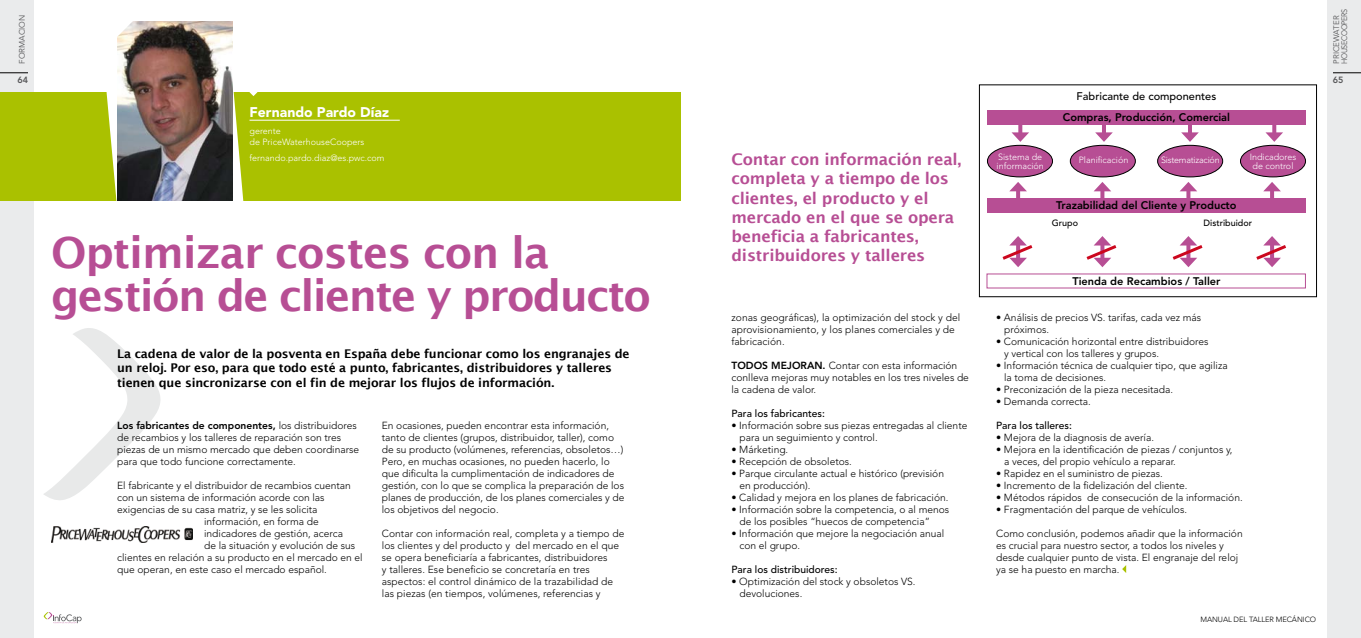
<style>
.page{position:relative;width:1361px;height:638px;background:#fff}
.page>*{position:absolute;margin:0;border:0;box-sizing:border-box;transform-origin:0 0}
.t1{font:600 43px/43px "Lucida Sans";letter-spacing:-.04em;color:#b74e94}
.t2{font:600 16px/19.2px "Lucida Sans";letter-spacing:-.01em;color:#b74e94}
.t3{font:900 14px "Avenir";color:#fff}
.t4{font:600 12px/14.4px "Lucida Sans";letter-spacing:-.01em;color:#000}
.t5{font:800 11px "Avenir";color:#000}
.t6{font:500 11px "Avenir";color:#000}
.t7{font:300 10.2px/12px "Avenir";color:#000}
.t8{font:500 10.2px "Avenir";color:#000}
.t9{font:300 9px/9px "Avenir";color:#fff}
.t10{font:500 9px "Avenir";color:#000}
.t11{font:300 9px "Avenir";letter-spacing:-.025em;color:#fff}
.t12{font:800 9px "Avenir";color:#58585a}
.t13{font:8px/8px "Avenir";letter-spacing:-.04em;color:#58585a}
.t14{font:8px "Avenir";color:#58585a}
.t15{font:300 7.5px "Avenir";letter-spacing:-.01em;color:#000}
.s1{font-weight:800}
</style>
<div class="page">
<div style="left:0;top:0;width:34px;height:638px;background:#eaebec"></div>
<svg style="left:0;top:73px;width:28px;height:1px"></svg>
<svg style="left:44px;top:612px;width:38px;height:12px"></svg>
<div style="left:1327px;top:0;width:34px;height:638px;background:#eaebec"></div>
<svg style="left:1333px;top:73px;width:28px;height:1px"></svg>
<div style="left:979px;top:85px;width:337px;height:212px;border:1px solid #000"></div>
<div style="left:0;top:92px;width:680px;height:109px;background:#aac100"></div>
<svg style="left:44px;top:328px;width:117px;height:172px"></svg>
<svg style="left:1122px;top:565px;width:4px;height:8px"></svg>
<img style="left:106px;top:21px;width:151px;height:180px">
<hr style="left:249px;top:120px;width:151px;height:1px;background:#fff">
<img style="left:51px;top:526px;width:142px;height:16px">
<div style="left:987px;top:111px;width:318px;height:14px;background:#b74e94"></div>
<div style="left:987px;top:145px;width:65px;height:32px;background:#b74e94;border-radius:50%"></div>
<div style="left:987px;top:145px;width:65px;height:32px;border:1px solid #000;border-radius:50%"></div>
<div style="left:1070px;top:145px;width:65px;height:32px;background:#b74e94;border-radius:50%"></div>
<div style="left:1070px;top:145px;width:65px;height:32px;border:1px solid #000;border-radius:50%"></div>
<div style="left:1157px;top:145px;width:65px;height:32px;background:#b74e94;border-radius:50%"></div>
<div style="left:1157px;top:145px;width:65px;height:32px;border:1px solid #000;border-radius:50%"></div>
<div style="left:1240px;top:145px;width:65px;height:32px;background:#b74e94;border-radius:50%"></div>
<div style="left:1240px;top:145px;width:65px;height:32px;border:1px solid #000;border-radius:50%"></div>
<svg style="left:1018px;top:125px;width:4px;height:7px"></svg>
<svg style="left:1011px;top:132px;width:18px;height:10px"></svg>
<hr style="left:1102px;top:122px;width:4px;height:14px;background:#b74e94">
<svg style="left:1095px;top:132px;width:17px;height:10px"></svg>
<hr style="left:1188px;top:122px;width:4px;height:14px;background:#b74e94">
<svg style="left:1181px;top:132px;width:17px;height:10px"></svg>
<svg style="left:1272px;top:125px;width:4px;height:7px"></svg>
<svg style="left:1265px;top:132px;width:18px;height:10px"></svg>
<div style="left:987px;top:199px;width:318px;height:14px;background:#b74e94"></div>
<hr style="left:1270px;top:188px;width:4px;height:14px;background:#b74e94">
<svg style="left:1263px;top:182px;width:18px;height:9px"></svg>
<svg style="left:1186px;top:191px;width:4px;height:8px"></svg>
<svg style="left:1180px;top:182px;width:17px;height:9px"></svg>
<svg style="left:1100px;top:191px;width:4px;height:8px"></svg>
<svg style="left:1094px;top:182px;width:17px;height:9px"></svg>
<svg style="left:1016px;top:191px;width:4px;height:8px"></svg>
<svg style="left:1009px;top:182px;width:18px;height:9px"></svg>
<svg style="left:1002px;top:236px;width:31px;height:31px"></svg>
<svg style="left:1086px;top:236px;width:31px;height:31px"></svg>
<svg style="left:1172px;top:236px;width:31px;height:31px"></svg>
<svg style="left:1256px;top:236px;width:30px;height:31px"></svg>
<p class="t14" style="left:18px;top:64px;width:51px;rotate:-90deg">formacion</p>
<p class="t12" style="left:17px;top:74px;width:12px">64</p>
<h3 class="t3" style="left:249px;top:104px;width:141px">Fernando Pardo Díaz</h3>
<p class="t9" style="left:249px;top:125px;width:116px;line-height:11px">gerente<br>de PriceWaterhouseCoopers</p>
<p class="t9" style="left:249px;top:154px;width:137px">fernando.pardo.diaz@es.pwc.com</p>
<h1 class="t1" style="left:51px;top:231px;width:601px">Optimizar costes con la gestión de cliente y producto</h1>
<p class="t4" style="left:117px;top:346px;width:514px">La cadena de valor de la posventa en España debe funcionar como los engranajes de un reloj. Por eso, para que todo esté a punto, fabricantes, distribuidores y talleres tienen que sincronizarse con el fin de mejorar los flujos de información.</p>
<p class="t7" style="left:117px;top:419px;width:243px"><span class="s1">Los fabricantes de componentes,</span> los distribuidores de recambios y los talleres de reparación son tres piezas de un mismo mercado que deben coordinarse para que todo funcione correctamente.</p>
<p class="t7" style="left:117px;top:479px;width:235px">El fabricante y el distribuidor de recambios cuentan</p>
<p class="t7" style="left:117px;top:491px;width:209px">con un sistema de información acorde con las</p>
<p class="t7" style="left:117px;top:503px;width:202px">exigencias de su casa matriz, y se les solicita</p>
<p class="t7" style="left:204px;top:515px;width:116px">información, en forma de</p>
<p class="t7" style="left:204px;top:527px;width:140px">indicadores de gestión, acerca</p>
<p class="t7" style="left:204px;top:539px;width:153px">de la situación y evolución de sus</p>
<p class="t7" style="left:117px;top:551px;width:247px">clientes en relación a su producto en el mercado en el</p>
<p class="t7" style="left:117px;top:563px;width:211px">que operan, en este caso el mercado español.</p>
<p class="t7" style="left:382px;top:419px;width:244px">En ocasiones, pueden encontrar esta información, tanto de clientes (grupos, distribuidor, taller), como de su producto (volúmenes, referencias, obsoletos…)<br>Pero, en muchas ocasiones, no pueden hacerlo, lo que dificulta la cumplimentación de indicadores de gestión, con lo que se complica la preparación de los planes de producción, de los planes comerciales y de los objetivos del negocio.</p>
<p class="t7" style="left:382px;top:527px;width:244px">Contar con información real, completa y a tiempo de los clientes y del producto y del mercado en el que se opera beneficiaría a fabricantes, distribuidores<br>y talleres. Ese beneficio se concretaría en tres aspectos: el control dinámico de la trazabilidad de las piezas (en tiempos, volúmenes, referencias y</p>
<h2 class="t2" style="left:731px;top:150px;width:231px">Contar con información real, completa y a tiempo de los clientes, el producto y el mercado en el que se opera beneficia a fabricantes, distribuidores y talleres</h2>
<p class="t7" style="left:731px;top:311px;width:230px">zonas geográficas), la optimización del stock y del aprovisionamiento, y los planes comerciales y de fabricación.</p>
<p class="t7" style="left:731px;top:359px;width:239px"><span class="s1">TODOS MEJORAN.</span> Contar con esta información conlleva mejoras muy notables en los tres niveles de la cadena de valor.</p>
<p class="t8" style="left:731px;top:407px;width:95px">Para los fabricantes:</p>
<p class="t7" style="left:739px;top:419px;width:229px;text-indent:-8px">• Información sobre sus piezas entregadas al cliente para un seguimiento y control.</p>
<p class="t7" style="left:731px;top:443px;width:58px">• Márketing.</p>
<p class="t7" style="left:731px;top:455px;width:122px">• Recepción de obsoletos.</p>
<p class="t7" style="left:739px;top:467px;width:206px;text-indent:-8px">• Parque circulante actual e histórico (previsión en producción).</p>
<p class="t7" style="left:731px;top:491px;width:218px">• Calidad y mejora en los planes de fabricación.</p>
<p class="t7" style="left:739px;top:503px;width:211px;text-indent:-8px">• Información sobre la competencia, o al menos de los posibles “huecos de competencia”</p>
<p class="t7" style="left:739px;top:527px;width:206px;text-indent:-8px">• Información que mejore la negociación anual con el grupo.</p>
<p class="t8" style="left:731px;top:563px;width:108px">Para los distribuidores:</p>
<p class="t7" style="left:739px;top:575px;width:178px;text-indent:-8px">• Optimización del stock y obsoletos VS. devoluciones.</p>
<p class="t6" style="left:1076px;top:90px;width:141px">Fabricante de componentes</p>
<p class="t5" style="left:1063px;top:111px;width:169px">Compras, Producción, Comercial</p>
<p class="t9" style="left:996px;top:152px;width:49px">Sistema de información</p>
<p class="t9" style="left:1079px;top:156px;width:51px">Planificación</p>
<p class="t11" style="left:1161px;top:155px;width:60px">Sistematización</p>
<p class="t9" style="left:1249px;top:152px;width:48px;text-align:center">Indicadores de control</p>
<p class="t5" style="left:1056px;top:199px;width:182px">Trazabilidad del Cliente y Producto</p>
<p class="t10" style="left:1052px;top:218px;width:28px">Grupo</p>
<p class="t10" style="left:1203px;top:218px;width:50px">Distribuidor</p>
<p class="t13" style="left:1332px;top:64px;width:57px;rotate:-90deg">PRICEWATER<br>HOUSECOOPERS</p>
<p class="t12" style="left:1333px;top:74px;width:12px">65</p>
<p class="t5" style="left:1072px;top:274px;width:150px">Tienda de Recambios / Taller</p>
<p class="t7" style="left:1004px;top:311px;width:199px;text-indent:-8px">• Análisis de precios VS. tarifas, cada vez más próximos.</p>
<p class="t7" style="left:1004px;top:335px;width:206px;text-indent:-8px">• Comunicación horizontal entre distribuidores y vertical con los talleres y grupos.</p>
<p class="t7" style="left:1004px;top:359px;width:225px;text-indent:-8px">• Información técnica de cualquier tipo, que agiliza la toma de decisiones.</p>
<p class="t7" style="left:996px;top:383px;width:178px">• Preconización de la pieza necesitada.</p>
<p class="t7" style="left:996px;top:395px;width:96px">• Demanda correcta.</p>
<p class="t8" style="left:996px;top:419px;width:77px">Para los talleres:</p>
<p class="t7" style="left:996px;top:431px;width:159px">• Mejora de la diagnosis de avería.</p>
<p class="t7" style="left:1004px;top:443px;width:230px;text-indent:-8px">• Mejora en la identificación de piezas / conjuntos y, a veces, del propio vehículo a reparar.</p>
<p class="t7" style="left:996px;top:467px;width:168px">• Rapidez en el suministro de piezas.</p>
<p class="t7" style="left:996px;top:479px;width:193px">• Incremento de la fidelización del cliente.</p>
<p class="t7" style="left:996px;top:491px;width:248px">• Métodos rápidos de consecución de la información.</p>
<p class="t7" style="left:996px;top:503px;width:192px">• Fragmentación del parque de vehículos.</p>
<p class="t7" style="left:996px;top:527px;width:248px">Como conclusión, podemos añadir que la información es crucial para nuestro sector, a todos los niveles y desde cualquier punto de vista. El engranaje del reloj ya se ha puesto en marcha.</p>
<p class="t15" style="left:1200px;top:615px;width:117px">MANUAL DEL TALLER MECÁNICO</p>
</div>
